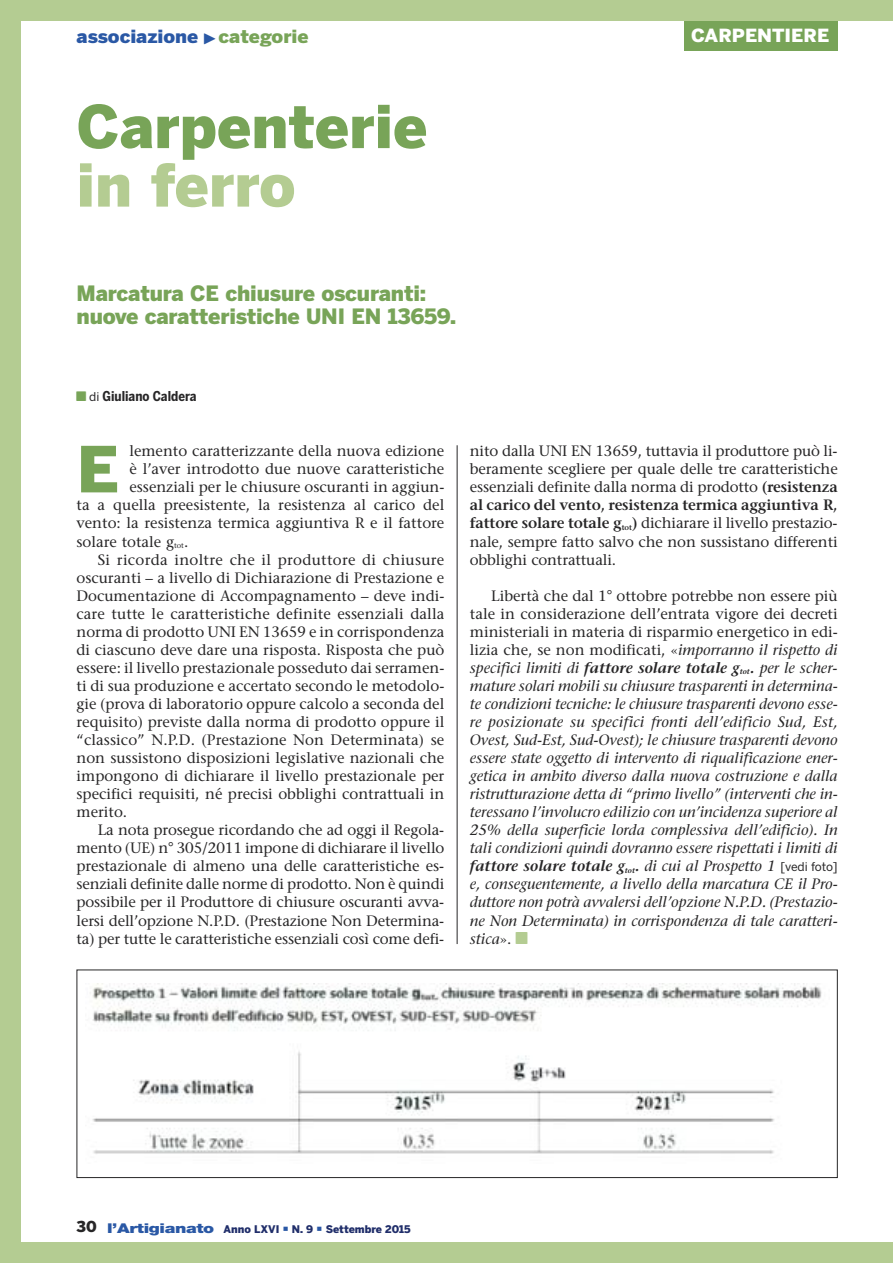
<style>
.page{position:relative;width:893px;height:1263px;background:#b4cc92}
.page>*{position:absolute;margin:0;border:0;box-sizing:border-box;transform-origin:0 0}
.t1{font:900 63px "Benton Sans";color:#78a458;scale:1.05 1}
.t2{font:900 58.5px "Benton Sans";color:#78a458}
.t3{font:900 58.5px "Benton Sans";color:#b4cc92}
.t4{font:900 21px/22.5px "Benton Sans";letter-spacing:-.01em;color:#78a458}
.t5{font:900 18px "Benton Sans";color:#2a58a5;scale:1.05 1}
.t6{font:900 18px "Benton Sans";color:#fff;scale:1.05 1}
.t7{font:15px/18px "Stone Serif";color:#272627;text-align:justify}
.t8{font:italic 15px/18px "Stone Serif";color:#272627;text-align:justify}
.t9{font:15px "Stone Serif";letter-spacing:.02em;color:#272627}
.t10{font:700 13.5px "Benton Sans Cond";color:#272627}
.t11{font:900 13.5px "Helvetica Neue";letter-spacing:-.02em;color:#2a58a5;scale:1.3 1}
.t12{font:900 10.5px "Benton Sans";color:#202e6a}
.s1{color:#78a458}
.s2{font-family:"Carta";font-weight:400;font-size:12px;color:#78a458}
.s3{font-family:"Benton Sans";font-weight:400;font-size:12px}
.s4{font-weight:600}
.s5{font-style:normal}
.s6{font-family:"Benton Sans";font-style:normal;font-size:12px}
.s7{font-family:"Carta";font-style:normal;color:#b4cc92}
.s8{font-family:"Benton Sans";font-size:15px;color:#272627}
</style>
<div class="page">
<div style="left:21px;top:21px;width:872px;height:1221px;background:#fff"></div>
<hr style="left:457px;top:445px;width:1px;height:499px;background:#272627">
<div style="left:684px;top:21px;width:154px;height:30px;background:#78a458"></div>
<img style="left:90px;top:984px;width:732px;height:170px">
<div style="left:77px;top:969px;width:761px;height:209px;border:1px solid #272627"></div>
<p class="t5" style="left:77px;top:26px;width:223px">associazione <span class="s1">categorie</span></p>
<h2 class="t2" style="left:77px;top:94px;width:352px">Carpenterie</h2>
<h2 class="t3" style="left:77px;top:152px;width:220px">in ferro</h2>
<p class="t6" style="left:691px;top:26px;width:133px">CARPENTIERE</p>
<h3 class="t4" style="left:77px;top:283px;width:381px">Marcatura CE chiusure oscuranti: nuove caratteristiche UNI EN 13659.</h3>
<p class="t10" style="left:77px;top:389px;width:121px"><span class="s2">-</span> <span class="s3">di</span> Giuliano Caldera</p>
<h1 class="t1" style="left:77px;top:434px;width:42px">E</h1>
<p class="t7" style="left:129px;top:444px;width:316px">lemento caratterizzante della nuova edizione</p>
<p class="t7" style="left:129px;top:462px;width:316px">è l’aver introdotto due nuove caratteristiche</p>
<p class="t7" style="left:129px;top:480px;width:316px">essenziali per le chiusure oscuranti in aggiun-</p>
<p class="t7" style="left:77px;top:498px;width:369px">ta a quella preesistente, la resistenza al carico del</p>
<p class="t7" style="left:77px;top:516px;width:369px">vento: la resistenza termica aggiuntiva R e il fattore</p>
<p class="t7" style="left:77px;top:534px;width:113px">solare totale g<sub>tot</sub>.</p>
<p class="t9" style="left:98px;top:553px;width:348px">Si ricorda inoltre che il produttore di chiusure</p>
<p class="t7" style="left:77px;top:570px;width:369px">oscuranti – a livello di Dichiarazione di Prestazione e</p>
<p class="t7" style="left:77px;top:588px;width:369px">Documentazione di Accompagnamento – deve indi-</p>
<p class="t7" style="left:77px;top:606px;width:369px">care tutte le caratteristiche definite essenziali dalla</p>
<p class="t7" style="left:77px;top:624px;width:369px">norma di prodotto UNI EN 13659 e in corrispondenza</p>
<p class="t7" style="left:77px;top:642px;width:369px">di ciascuno deve dare una risposta. Risposta che può</p>
<p class="t7" style="left:77px;top:660px;width:369px">essere: il livello prestazionale posseduto dai serramen-</p>
<p class="t7" style="left:77px;top:678px;width:369px">ti di sua produzione e accertato secondo le metodolo-</p>
<p class="t7" style="left:77px;top:696px;width:369px">gie (prova di laboratorio oppure calcolo a seconda del</p>
<p class="t7" style="left:77px;top:714px;width:369px">requisito) previste dalla norma di prodotto oppure il</p>
<p class="t7" style="left:77px;top:732px;width:369px">“classico” N.P.D. (Prestazione Non Determinata) se</p>
<p class="t7" style="left:77px;top:750px;width:369px">non sussistono disposizioni legislative nazionali che</p>
<p class="t7" style="left:77px;top:768px;width:369px">impongono di dichiarare il livello prestazionale per</p>
<p class="t7" style="left:77px;top:786px;width:369px">specifici requisiti, né precisi obblighi contrattuali in</p>
<p class="t7" style="left:77px;top:805px;width:52px">merito.</p>
<p class="t7" style="left:98px;top:823px;width:348px">La nota prosegue ricordando che ad oggi il Regola-</p>
<p class="t7" style="left:77px;top:841px;width:369px">mento (UE) n° 305/2011 impone di dichiarare il livello</p>
<p class="t7" style="left:77px;top:859px;width:369px">prestazionale di almeno una delle caratteristiche es-</p>
<p class="t7" style="left:77px;top:877px;width:369px">senziali definite dalle norme di prodotto. Non è quindi</p>
<p class="t7" style="left:77px;top:895px;width:369px">possibile per il Produttore di chiusure oscuranti avva-</p>
<p class="t7" style="left:77px;top:913px;width:369px">lersi dell’opzione N.P.D. (Prestazione Non Determina-</p>
<p class="t7" style="left:77px;top:931px;width:369px">ta) per tutte le caratteristiche essenziali così come defi-</p>
<p class="t7" style="left:470px;top:444px;width:369px">nito dalla UNI EN 13659, tuttavia il produttore può li&shy;beramente scegliere per quale delle tre caratteristiche essenziali definite dalla norma di prodotto <span class="s4">(resistenza al carico del vento, resistenza termica aggiuntiva R, fattore solare totale g</span><sub>tot</sub><span class="s4">)</span> dichiarare il livello prestazio&shy;nale, sempre fatto salvo che non sussistano differenti obblighi contrattuali.</p>
<p class="t8" style="left:470px;top:588px;width:369px;text-indent:21px"><span class="s5">Libertà che dal 1° ottobre potrebbe non essere più tale in considerazione dell’entrata vigore dei decreti ministeriali in materia di risparmio energetico in edi&shy;lizia che, se non modificati, «</span>imporranno il rispetto di specifici limiti di <span class="s4">fattore solare totale g</span><sub>tot</sub><span class="s4">.</span> per le scher&shy;mature solari mobili su chiusure trasparenti in determina&shy;te condizioni tecniche: le chiusure trasparenti devono esse&shy;re posizionate su specifici fronti dell’edificio Sud, Est, Ovest, Sud-Est, Sud-Ovest); le chiusure trasparenti devono essere state oggetto di intervento di riqualificazione ener&shy;getica in ambito diverso dalla nuova costruzione e dalla ristrutturazione detta di “primo livello” (interventi che in&shy;teressano l’involucro edilizio con un’incidenza superiore al 25% della superficie lorda complessiva dell’edificio). In tali condizioni quindi dovranno essere rispettati i limiti di <span class="s4">fattore solare totale g</span><sub>tot</sub><span class="s4">.</span> di cui al Prospetto 1 <span class="s6">[vedi foto] </span>e, conseguentemente, a livello della marcatura CE il Pro&shy;duttore non potrà avvalersi dell’opzione N.P.D. (Prestazio&shy;ne Non Determinata) in corrispondenza di tale caratteri&shy;stica<span class="s5">».</span> <span class="s7">-</span></p>
<p class="t11" style="left:77px;top:1223px;width:107px"><span class="s8">30</span> l’Artigianato</p>
<p class="t12" style="left:224px;top:1223px;width:189px">Anno LXVI N. 9 Settembre 2015</p>
</div>
